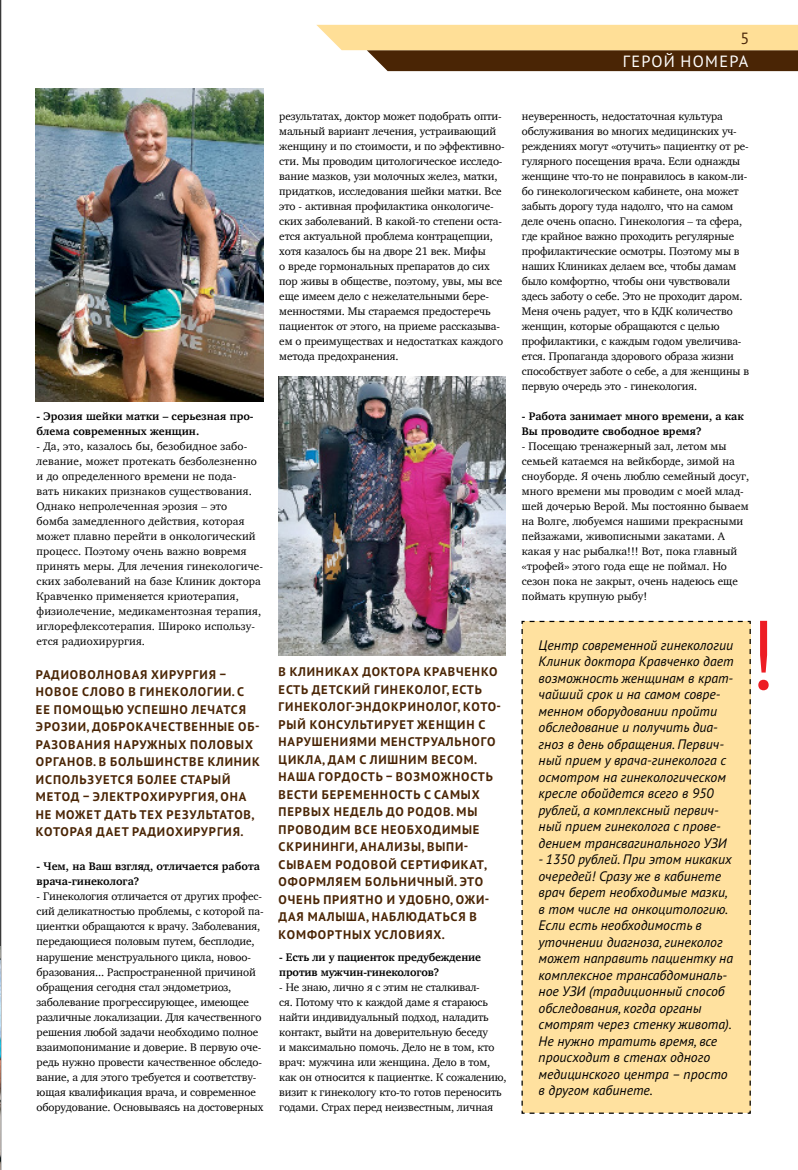
<style>
.page{position:relative;width:798px;height:1170px;background:#fff}
.page>*{position:absolute;margin:0;border:0;box-sizing:border-box;transform-origin:0 0}
.t1{font:16.25px "PT Sans Pro";letter-spacing:.08em;color:#fff}
.t2{font:16.25px "PT Sans Pro";color:#4d290b}
.t3{font:italic 13.75px/16.5px "PT Sans Pro";color:#000}
.t4{font:700 12.5px/17.5px "PT Sans Pro";letter-spacing:.07em;color:#4a2505}
.t5{font:11.25px/15px "Charter";letter-spacing:-.01em;color:#000}
.t6{font:11.25px/15px "Charter";letter-spacing:.01em;color:#000}
.t7{font:700 11.25px/15px "Charter";color:#000}
</style>
<div class="page">
<hr style="left:0;top:0;width:1px;height:1169px;background:#000">
<svg style="left:316px;top:25px;width:481px;height:46px;background:#b89865"></svg>
<img style="left:35px;top:89px;width:228px;height:313px">
<div style="left:521px;top:620px;width:230px;height:494px;background:#ffe19f"></div>
<svg style="left:758px;top:620px;width:10px;height:70px"></svg>
<img style="left:278px;top:376px;width:227px;height:279px">
<img style="left:0;top:946px;width:1px;height:223px">
<h1 class="t2" style="left:740px;top:27px;width:10px">5</h1>
<h1 class="t1" style="left:622px;top:51px;width:127px">ГЕРОЙ НОМЕРА</h1>
<p class="t5" style="left:279px;top:108px;width:227px">результатах, доктор может подобрать опти&shy;мальный вариант лечения, устраивающий женщину и по стоимости, и по эффективно&shy;сти. Мы проводим цитологическое исследо&shy;вание мазков, узи молочных желез, матки, придатков, исследования шейки матки. Все это - активная профилактика онкологиче&shy;ских заболеваний. В какой-то степени оста&shy;ется актуальной проблема контрацепции, хотя казалось бы на дворе 21 век. Мифы<br>о вреде гормональных препаратов до сих пор живы в обществе, поэтому, увы, мы все еще имеем дело с нежелательными бере&shy;менностями. Мы стараемся предостеречь пациенток от этого, на приеме рассказыва&shy;ем о преимуществах и недостатках каждого метода предохранения.</p>
<p class="t7" style="left:37px;top:408px;width:218px">- Эрозия шейки матки – серьезная про&shy;блема современных женщин.</p>
<p class="t6" style="left:37px;top:438px;width:228px">- Да, это, казалось бы, безобидное забо&shy;левание, может протекать безболезненно и до определенного времени не пода-<br>вать никаких признаков существования.<br>Однако непролеченная эрозия – это<br>бомба замедленного действия, которая может плавно перейти в онкологический процесс. Поэтому очень важно вовремя принять меры. Для лечения гинекологиче&shy;ских заболеваний на базе Клиник доктора Кравченко применяется криотерапия, физиолечение, медикаментозная терапия, иглорефлексотерапия. Широко использу&shy;ется радиохирургия.</p>
<p class="t4" style="left:36px;top:665px;width:225px">РАДИОВОЛНОВАЯ ХИРУРГИЯ –<br>НОВОЕ СЛОВО В ГИНЕКОЛОГИИ. С<br>ЕЕ ПОМОЩЬЮ УСПЕШНО ЛЕЧАТСЯ<br>ЭРОЗИИ, ДОБРОКАЧЕСТВЕННЫЕ ОБ-<br>РАЗОВАНИЯ НАРУЖНЫХ ПОЛОВЫХ<br>ОРГАНОВ. В БОЛЬШИНСТВЕ КЛИНИК<br>ИСПОЛЬЗУЕТСЯ БОЛЕЕ СТАРЫЙ<br>МЕТОД – ЭЛЕКТРОХИРУРГИЯ, ОНА<br>НЕ МОЖЕТ ДАТЬ ТЕХ РЕЗУЛЬТАТОВ,<br>КОТОРАЯ ДАЕТ РАДИОХИРУРГИЯ.</p>
<p class="t4" style="left:278px;top:662px;width:224px">В КЛИНИКАХ ДОКТОРА КРАВЧЕНКО<br>ЕСТЬ ДЕТСКИЙ ГИНЕКОЛОГ, ЕСТЬ<br>ГИНЕКОЛОГ-ЭНДОКРИНОЛОГ, КОТО-<br>РЫЙ КОНСУЛЬТИРУЕТ ЖЕНЩИН С<br>НАРУШЕНИЯМИ МЕНСТРУАЛЬНОГО<br>ЦИКЛА, ДАМ С ЛИШНИМ ВЕСОМ.<br>НАША ГОРДОСТЬ – ВОЗМОЖНОСТЬ<br>ВЕСТИ БЕРЕМЕННОСТЬ С САМЫХ<br>ПЕРВЫХ НЕДЕЛЬ ДО РОДОВ. МЫ<br>ПРОВОДИМ ВСЕ НЕОБХОДИМЫЕ<br>СКРИНИНГИ, АНАЛИЗЫ, ВЫПИ-<br>СЫВАЕМ РОДОВОЙ СЕРТИФИКАТ,<br>ОФОРМЛЯЕМ БОЛЬНИЧНЫЙ. ЭТО<br>ОЧЕНЬ ПРИЯТНО И УДОБНО, ОЖИ-<br>ДАЯ МАЛЫША, НАБЛЮДАТЬСЯ В<br>КОМФОРТНЫХ УСЛОВИЯХ.</p>
<p class="t7" style="left:37px;top:858px;width:225px">- Чем, на Ваш взгляд, отличается работа врача-гинеколога?</p>
<p class="t5" style="left:37px;top:888px;width:228px">- Гинекология отличается от других профес&shy;сий деликатностью проблемы, с которой па&shy;циентки обращаются к врачу. Заболевания, передающиеся половым путем, бесплодие, нарушение менструального цикла, новоо&shy;бразования... Распространенной причиной обращения сегодня стал эндометриоз, заболевание прогрессирующее, имеющее различные локализации. Для качественного решения любой задачи необходимо полное взаимопонимание и доверие. В первую оче&shy;редь нужно провести качественное обследо&shy;вание, а для этого требуется и соответству&shy;ющая квалификация врача, и современное оборудование. Основываясь на достоверных</p>
<p class="t7" style="left:279px;top:948px;width:203px">- Есть ли у пациенток предубеждение против мужчин-гинекологов?</p>
<p class="t5" style="left:279px;top:978px;width:229px">- Не знаю, лично я с этим не сталкивал-<br>ся. Потому что к каждой даме я стараюсь найти индивидуальный подход, наладить контакт, выйти на доверительную беседу<br>и максимально помочь. Дело не в том, кто врач: мужчина или женщина. Дело в том, как он относится к пациентке. К сожалению, визит к гинекологу кто-то готов переносить годами. Страх перед неизвестным, личная</p>
<p class="t5" style="left:521px;top:108px;width:228px">неуверенность, недостаточная культура обслуживания во многих медицинских уч&shy;реждениях могут «отучить» пациентку от ре&shy;гулярного посещения врача. Если однажды женщине что-то не понравилось в каком-ли&shy;бо гинекологическом кабинете, она может забыть дорогу туда надолго, что на самом деле очень опасно. Гинекология – та сфера, где крайное важно проходить регулярные профилактические осмотры. Поэтому мы в наших Клиниках делаем все, чтобы дамам было комфортно, чтобы они чувствовали здесь заботу о себе. Это не проходит даром.<br>Меня очень радует, что в КДК количество женщин, которые обращаются с целью профилактики, с каждым годом увеличива&shy;ется. Пропаганда здорового образа жизни способствует заботе о себе, а для женщины в первую очередь это - гинекология.</p>
<p class="t7" style="left:521px;top:408px;width:223px">- Работа занимает много времени, а как<br>Вы проводите свободное время?</p>
<p class="t5" style="left:521px;top:438px;width:229px">- Посещаю тренажерный зал, летом мы семьей катаемся на вейкборде, зимой на сноуборде. Я очень люблю семейный досуг, много времени мы проводим с моей млад&shy;шей дочерью Верой. Мы постоянно бываем на Волге, любуемся нашими прекрасными пейзажами, живописными закатами. А какая у нас рыбалка!!! Вот, пока главный «трофей» этого года еще не поймал. Но сезон пока не закрыт, очень надеюсь еще поймать крупную рыбу!</p>
<p class="t3" style="left:538px;top:636px;width:196px">Центр современной гинекологии<br>Клиник доктора Кравченко дает возможность женщинам в крат&shy;чайший срок и на самом совре&shy;менном оборудовании пройти обследование и получить диа&shy;гноз в день обращения. Первич&shy;ный прием у врача-гинеколога с осмотром на гинекологическом кресле обойдется всего в 950 рублей, а комплексный первич&shy;ный прием гинеколога с прове&shy;дением трансвагинального УЗИ</p>
<p class="t3" style="left:538px;top:850px;width:196px">- 1350 рублей. При этом никаких очередей! Сразу же в кабинете врач берет необходимые мазки, в том числе на онкоцитологию.<br>Если есть необходимость в уточнении диагноза, гинеколог может направить пациентку на комплексное трансабдоминаль&shy;ное УЗИ (традиционный способ обследования, когда органы смотрят через стенку живота).<br>Не нужно тратить время, все происходит в стенах одного медицинского центра – просто в другом кабинете.</p>
</div>
